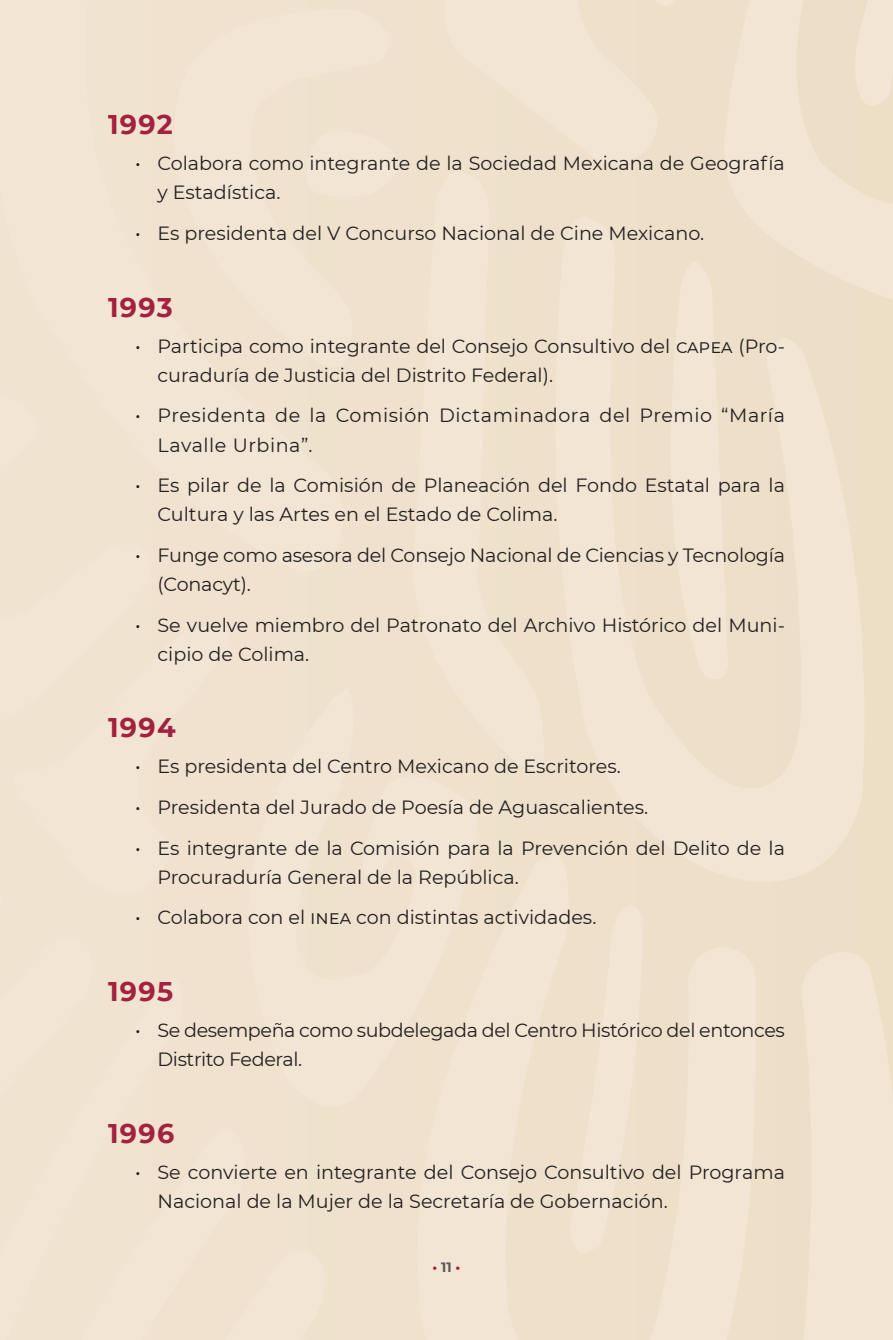
<style>
.page{position:relative;width:893px;height:1340px;background:#fff}
.page>*{position:absolute;margin:0;border:0;box-sizing:border-box;transform-origin:0 0}
.cronologia_año{font:700 27px "Montserrat";letter-spacing:.05em;color:#a22240}
.t1{font:19.12px/29.2px "Montserrat";color:#231f20}
.t2{font:19.12px/29.2px "Montserrat";letter-spacing:-.02em;color:#231f20}
.t3{font:19.12px/29.2px "Montserrat";letter-spacing:.03em;color:#231f20}
.t4{font:700 13.5px "Montserrat";color:#a22240}
.s1{color:#57585a}
</style>
<div class="page">
<div style="left:0;top:0;width:893px;height:1339px;background:#f0e3cf"></div>
<p class="cronologia_año" style="left:108px;top:105px;width:66px">1992</p>
<p class="t1" style="left:158px;top:148px;width:629px;text-indent:-22px">• Colabora como integrante de la Sociedad Mexicana de Geografía y Estadística.</p>
<p class="t1" style="left:135px;top:218px;width:571px">• Es presidenta del V Concurso Nacional de Cine Mexicano.</p>
<p class="cronologia_año" style="left:108px;top:287px;width:66px">1993</p>
<p class="t1" style="left:158px;top:330px;width:629px;text-indent:-22px">• Participa como integrante del Consejo Consultivo del capea (Pro&shy;curaduría de Justicia del Distrito Federal).</p>
<p class="t3" style="left:158px;top:400px;width:629px;text-indent:-22px">• Presidenta de la Comisión Dictaminadora del Premio “María<br>Lavalle Urbina”.</p>
<p class="t1" style="left:158px;top:470px;width:629px;text-indent:-22px">• Es pilar de la Comisión de Planeación del Fondo Estatal para la<br>Cultura y las Artes en el Estado de Colima.</p>
<p class="t1" style="left:158px;top:540px;width:629px;text-indent:-22px">• Funge como asesora del Consejo Nacional de Ciencias y Tecnología (Conacyt).</p>
<p class="t1" style="left:158px;top:609px;width:629px;text-indent:-22px">• Se vuelve miembro del Patronato del Archivo Histórico del Muni&shy;cipio de Colima.</p>
<p class="cronologia_año" style="left:108px;top:708px;width:69px">1994</p>
<p class="t1" style="left:135px;top:751px;width:487px">• Es presidenta del Centro Mexicano de Escritores.</p>
<p class="t1" style="left:135px;top:792px;width:515px">• Presidenta del Jurado de Poesía de Aguascalientes.</p>
<p class="t1" style="left:158px;top:832px;width:629px;text-indent:-22px">• Es integrante de la Comisión para la Prevención del Delito de la<br>Procuraduría General de la República.</p>
<p class="t1" style="left:135px;top:902px;width:463px">• Colabora con el inea con distintas actividades.</p>
<p class="cronologia_año" style="left:108px;top:971px;width:67px">1995</p>
<p class="t2" style="left:158px;top:1014px;width:629px;text-indent:-22px">• Se desempeña como subdelegada del Centro Histórico del entonces<br>Distrito Federal.</p>
<p class="cronologia_año" style="left:108px;top:1113px;width:68px">1996</p>
<p class="t1" style="left:158px;top:1156px;width:629px;text-indent:-22px">• Se convierte en integrante del Consejo Consultivo del Programa<br>Nacional de la Mujer de la Secretaría de Gobernación.</p>
<p class="t4" style="left:433px;top:1257px;width:29px">•<span class="s1">11</span>•</p>
</div>
